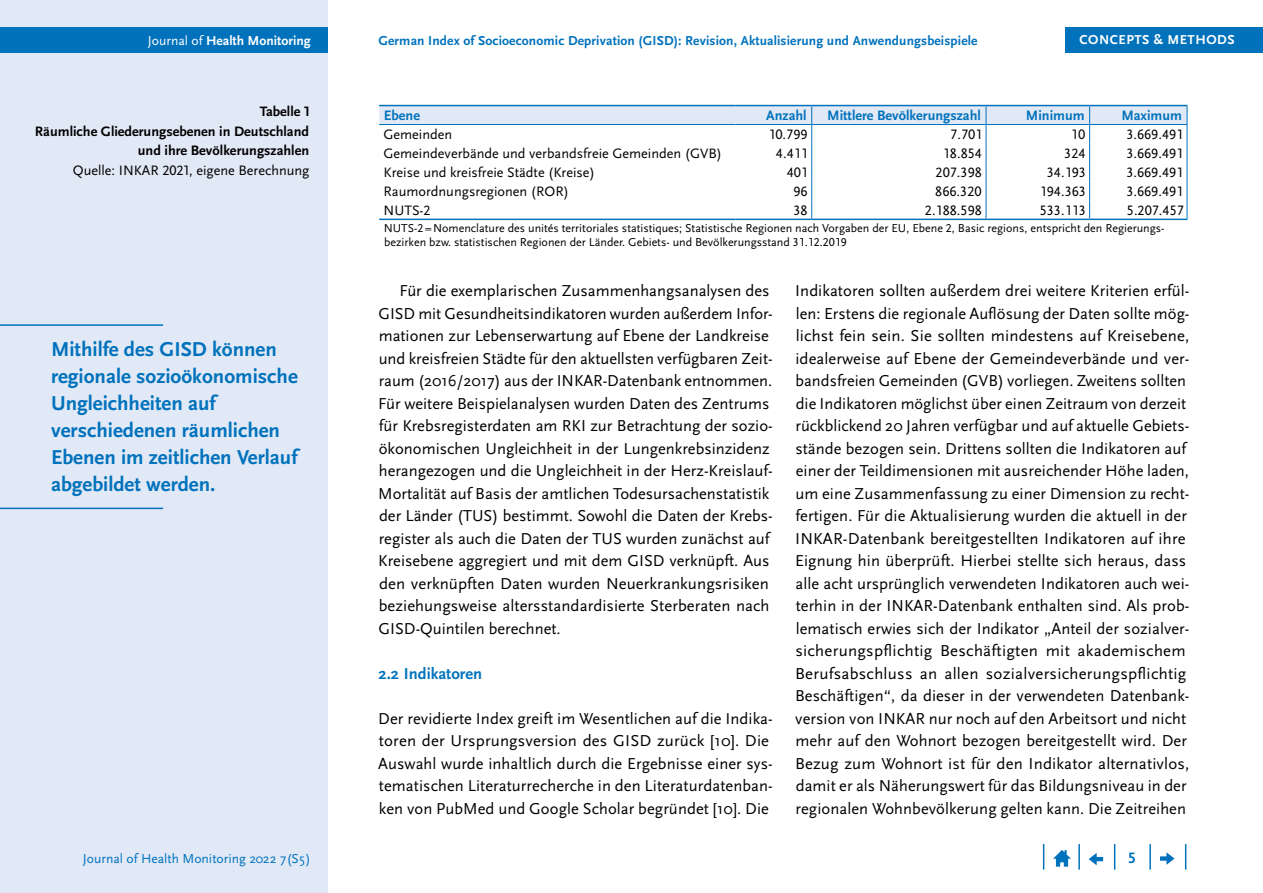
<style>
.page{position:relative;width:1263px;height:893px;background:#fff}
.page>*{position:absolute;margin:0;border:0;box-sizing:border-box;transform-origin:0 0}
.Zitat_Randspalte{font:700 21px/27px "Scala Sans Pro";color:#0072bc}
.Copy{font:16.5px/22.5px "Scala Sans Pro";letter-spacing:.005em;color:#000}
.Copy_Einzug{font:16.5px/22.5px "Scala Sans Pro";color:#000}
.t1{font:700 16.5px "Scala Sans Pro";color:#0072bc}
.t2{font:700 15.75px "Scala Sans Pro";color:#0072bc}
.Tab_Text_r_Ziffern{font:14.25px "Scala Sans Pro";color:#000}
.Tab_Text_l_Einzug2{font:14.25px "Scala Sans Pro";color:#000}
.Abb_Tab{font:700 14.25px/19.5px "Scala Sans Pro";color:#000;text-align:right}
.Tab_Text_rb_blau{font:700 14.25px "Scala Sans Pro";color:#0072bc}
.Abb_Tab_Quelle{font:14.25px "Scala Sans Pro";color:#000}
.Tab_Text_lb_blau{font:700 14.25px "Scala Sans Pro";color:#0072bc}
.t3{font:13.65px "Scala Sans Pro";color:#0072bc}
.t4{font:700 13.65px "Scala Sans Pro";color:#fff}
.t5{font:700 13.5px "Scala Sans Pro";letter-spacing:.01em;color:#0072bc}
.t6{font:700 13.5px "Scala Sans Pro";letter-spacing:.04em;color:#fff}
.Tab_Fußzeile{font:12px/13.5px "Scala Sans Pro";color:#000}
.s1{font-weight:400}
</style>
<div class="page">
<div style="left:0;top:0;width:327px;height:893px;background:#e1e8f6"></div>
<div style="left:0;top:28px;width:327px;height:25px;background:#0072bc"></div>
<svg style="left:1185px;top:844px;width:1px;height:26px"></svg>
<hr style="left:1149px;top:844px;width:2px;height:26px;background:#0072bc">
<svg style="left:1114px;top:844px;width:1px;height:26px"></svg>
<hr style="left:1078px;top:844px;width:2px;height:26px;background:#0072bc">
<svg style="left:1043px;top:844px;width:1px;height:26px"></svg>
<svg style="left:1053px;top:850px;width:18px;height:17px"></svg>
<svg style="left:1089px;top:853px;width:14px;height:12px"></svg>
<svg style="left:1160px;top:852px;width:14px;height:13px"></svg>
<div style="left:1065px;top:28px;width:198px;height:25px;background:#0072bc"></div>
<hr style="left:379px;top:105px;width:357px;height:1px;background:#0072bc">
<hr style="left:736px;top:105px;width:76px;height:1px;background:#0072bc">
<hr style="left:812px;top:105px;width:174px;height:1px;background:#0072bc">
<hr style="left:986px;top:105px;width:104px;height:1px;background:#0072bc">
<hr style="left:1090px;top:105px;width:97px;height:1px;background:#0072bc">
<hr style="left:379px;top:219px;width:357px;height:1px;background:#0072bc">
<hr style="left:736px;top:219px;width:76px;height:1px;background:#0072bc">
<hr style="left:812px;top:219px;width:174px;height:1px;background:#0072bc">
<hr style="left:986px;top:219px;width:104px;height:1px;background:#0072bc">
<hr style="left:1090px;top:219px;width:97px;height:1px;background:#0072bc">
<svg style="left:379px;top:106px;width:809px;height:113px"></svg>
<hr style="left:379px;top:124px;width:357px;height:1px;background:#0072bc">
<hr style="left:736px;top:124px;width:76px;height:1px;background:#0072bc">
<hr style="left:812px;top:124px;width:174px;height:1px;background:#0072bc">
<hr style="left:986px;top:124px;width:104px;height:1px;background:#0072bc">
<hr style="left:1090px;top:124px;width:97px;height:1px;background:#0072bc">
<hr style="left:0;top:324px;width:163px;height:2px;background:#0072bc">
<hr style="left:0;top:508px;width:163px;height:1px;background:#0072bc">
<p class="t4" style="left:148px;top:33px;width:164px"><span class="s1">Journal of</span> Health Monitoring</p>
<p class="t5" style="left:378px;top:33px;width:601px">German Index of Socioeconomic Deprivation (GISD): Revision, Aktualisierung und Anwendungsbeispiele</p>
<p class="t6" style="left:1079px;top:32px;width:157px">CONCEPTS &amp; METHODS</p>
<p class="Abb_Tab" style="left:260px;top:102px;width:51px">Tabelle 1</p>
<p class="Abb_Tab" style="left:35px;top:122px;width:276px">Räumliche Gliederungsebenen in Deutschland und ihre Bevölkerungszahlen</p>
<p class="Abb_Tab_Quelle" style="left:73px;top:162px;width:238px">Quelle: INKAR 2021, eigene Berechnung</p>
<p class="Zitat_Randspalte" style="left:51px;top:335px;width:248px">Mithilfe des GISD können regionale sozioökonomische<br>Ungleichheiten auf verschiedenen räumlichen<br>Ebenen im zeitlichen Verlauf abgebildet werden.</p>
<p class="Tab_Text_lb_blau" style="left:384px;top:107px;width:38px">Ebene</p>
<p class="Tab_Text_rb_blau" style="left:766px;top:107px;width:42px">Anzahl</p>
<p class="Tab_Text_rb_blau" style="left:827px;top:107px;width:155px">Mittlere Bevölkerungszahl</p>
<p class="Tab_Text_rb_blau" style="left:1026px;top:107px;width:60px">Minimum</p>
<p class="Tab_Text_rb_blau" style="left:1121px;top:107px;width:62px">Maximum</p>
<p class="Tab_Text_l_Einzug2" style="left:383px;top:126px;width:70px">Gemeinden</p>
<p class="Tab_Text_r_Ziffern" style="left:768px;top:126px;width:41px">10.799</p>
<p class="Tab_Text_r_Ziffern" style="left:950px;top:126px;width:34px">7.701</p>
<p class="Tab_Text_r_Ziffern" style="left:1071px;top:126px;width:16px">10</p>
<p class="Tab_Text_r_Ziffern" style="left:1126px;top:126px;width:59px">3.669.491</p>
<p class="Tab_Text_l_Einzug2" style="left:383px;top:145px;width:340px">Gemeindeverbände und verbandsfreie Gemeinden (GVB)</p>
<p class="Tab_Text_r_Ziffern" style="left:776px;top:145px;width:34px">4.411</p>
<p class="Tab_Text_r_Ziffern" style="left:943px;top:145px;width:41px">18.854</p>
<p class="Tab_Text_r_Ziffern" style="left:1064px;top:145px;width:23px">324</p>
<p class="Tab_Text_r_Ziffern" style="left:1126px;top:145px;width:59px">3.669.491</p>
<p class="Tab_Text_l_Einzug2" style="left:384px;top:164px;width:213px">Kreise und kreisfreie Städte (Kreise)</p>
<p class="Tab_Text_r_Ziffern" style="left:787px;top:164px;width:23px">401</p>
<p class="Tab_Text_r_Ziffern" style="left:935px;top:164px;width:48px">207.398</p>
<p class="Tab_Text_r_Ziffern" style="left:1047px;top:164px;width:41px">34.193</p>
<p class="Tab_Text_r_Ziffern" style="left:1126px;top:164px;width:59px">3.669.491</p>
<p class="Tab_Text_l_Einzug2" style="left:384px;top:183px;width:187px">Raumordnungsregionen (ROR)</p>
<p class="Tab_Text_r_Ziffern" style="left:793px;top:183px;width:16px">96</p>
<p class="Tab_Text_r_Ziffern" style="left:935px;top:183px;width:48px">866.320</p>
<p class="Tab_Text_r_Ziffern" style="left:1040px;top:183px;width:48px">194.363</p>
<p class="Tab_Text_r_Ziffern" style="left:1126px;top:183px;width:59px">3.669.491</p>
<p class="Tab_Text_l_Einzug2" style="left:384px;top:202px;width:49px">NUTS-2</p>
<p class="Tab_Text_r_Ziffern" style="left:793px;top:202px;width:16px">38</p>
<p class="Tab_Text_r_Ziffern" style="left:925px;top:202px;width:59px">2.188.598</p>
<p class="Tab_Text_r_Ziffern" style="left:1040px;top:202px;width:48px">533.113</p>
<p class="Tab_Text_r_Ziffern" style="left:1127px;top:202px;width:59px">5.207.457</p>
<p class="Tab_Fußzeile" style="left:384px;top:222px;width:781px">NUTS-2=Nomenclature des unités territoriales statistiques; Statistische Regionen nach Vorgaben der EU, Ebene 2, Basic regions, entspricht den Regierungs&shy;bezirken bzw. statistischen Regionen der Länder. Gebiets- und Bevölkerungsstand 31.12.2019</p>
<p class="Copy_Einzug" style="left:378px;top:279px;width:396px;text-indent:21px">Für die exemplarischen Zusammenhangsanalysen des GISD mit Gesundheitsindikatoren wurden außerdem Infor&shy;mationen zur Lebenserwartung auf Ebene der Landkreise und kreisfreien Städte für den aktuellsten verfügbaren Zeit&shy;raum (2016/2017) aus der INKAR-Datenbank entnommen.<br>Für weitere Beispielanalysen wurden Daten des Zentrums für Krebsregisterdaten am RKI zur Betrachtung der sozio&shy;ökonomischen Ungleichheit in der Lungenkrebsinzidenz herangezogen und die Ungleichheit in der Herz-Kreislauf-Mortalität auf Basis der amtlichen Todesursachenstatistik der Länder (TUS) bestimmt. Sowohl die Daten der Krebs&shy;register als auch die Daten der TUS wurden zunächst auf Kreisebene aggregiert und mit dem GISD verknüpft. Aus den verknüpften Daten wurden Neuerkrankungsrisiken beziehungsweise altersstandardisierte Sterberaten nach GISD-Quintilen berechnet.</p>
<h4 class="t1" style="left:379px;top:663px;width:105px">2.2 Indikatoren</h4>
<p class="Copy" style="left:378px;top:707px;width:396px">Der revidierte Index greift im Wesentlichen auf die Indika&shy;toren der Ursprungsversion des GISD zurück [10]. Die Auswahl wurde inhaltlich durch die Ergebnisse einer sys&shy;tematischen Literaturrecherche in den Literaturdatenban&shy;ken von PubMed und Google Scholar begründet [10]. Die</p>
<p class="Copy" style="left:795px;top:279px;width:396px">Indikatoren sollten außerdem drei weitere Kriterien erfül&shy;len: Erstens die regionale Auflösung der Daten sollte mög&shy;lichst fein sein. Sie sollten mindestens auf Kreisebene, idealerweise auf Ebene der Gemeindeverbände und ver&shy;bandsfreien Gemeinden (GVB) vorliegen. Zweitens sollten die Indikatoren möglichst über einen Zeitraum von derzeit rückblickend 20 Jahren verfügbar und auf aktuelle Gebiets&shy;stände bezogen sein. Drittens sollten die Indikatoren auf einer der Teildimensionen mit ausreichender Höhe laden, um eine Zusammenfassung zu einer Dimension zu recht&shy;fertigen. Für die Aktualisierung wurden die aktuell in der INKAR-Datenbank bereitgestellten Indikatoren auf ihre Eignung hin überprüft. Hierbei stellte sich heraus, dass alle acht ursprünglich verwendeten Indikatoren auch wei&shy;terhin in der INKAR-Datenbank enthalten sind. Als prob&shy;lematisch erwies sich der Indikator „Anteil der sozialver&shy;sicherungspflichtig Beschäftigten mit akademischem Berufsabschluss an allen sozialversicherungspflichtig Beschäftigen“, da dieser in der verwendeten Datenbank&shy;version von INKAR nur noch auf den Arbeitsort und nicht mehr auf den Wohnort bezogen bereitgestellt wird. Der Bezug zum Wohnort ist für den Indikator alternativlos, damit er als Näherungswert für das Bildungsniveau in der regionalen Wohnbevölkerung gelten kann. Die Zeitreihen</p>
<p class="t3" style="left:83px;top:850px;width:229px">Journal of Health Monitoring 2022 7(S5)</p>
<p class="t2" style="left:1128px;top:849px;width:9px">5</p>
</div>
